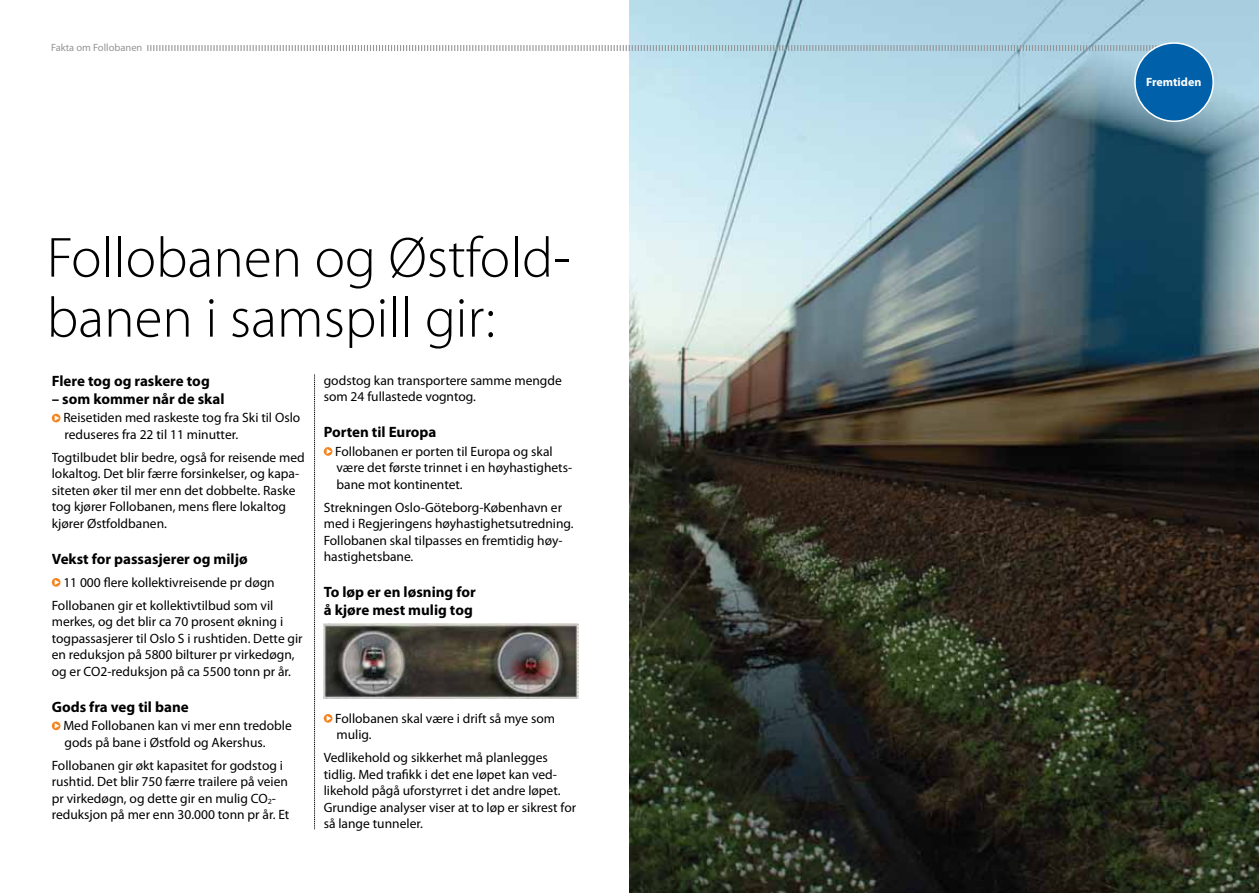
<style>
.page{position:relative;width:1259px;height:893px;background:#fff}
.page>*{position:absolute;margin:0;border:0;box-sizing:border-box;transform-origin:0 0}
.t1{font:300 57px/60px "Myriad Pro";color:#000}
.t2{font:700 15px/18px "Myriad Pro";color:#000}
.t3{font:13.5px/16.5px "Myriad Pro";color:#000}
.t4{font:700 12px "Myriad Pro";color:#fff}
.t5{font:10.5px "Myriad Pro";color:#939598}
</style>
<div class="page">
<img style="left:629px;top:0;width:630px;height:893px">
<svg style="left:51px;top:374px;width:528px;height:456px"></svg>
<svg style="left:147px;top:44px;width:1013px;height:8px"></svg>
<div style="left:1135px;top:43px;width:78px;height:78px;background:#0060a9;border-radius:50%"></div>
<div style="left:1134px;top:42px;width:80px;height:80px;border:2px solid #fff;border-radius:50%"></div>
<p class="t5" style="left:51px;top:41px;width:93px">Fakta om Follobanen</p>
<h1 class="t1" style="left:47px;top:227px;width:525px">Follobanen og Østfold&shy;banen i samspill gir:</h1>
<p class="t2" style="left:52px;top:371px;width:159px">Flere tog og raskere tog</p>
<p class="t2" style="left:52px;top:389px;width:174px">– som kommer når de skal</p>
<p class="t3" style="left:63px;top:409px;width:238px">Reisetiden med raskeste tog fra Ski til Oslo reduseres fra 22 til 11 minutter.</p>
<p class="t3" style="left:52px;top:449px;width:255px">Togtilbudet blir bedre, også for reisende med lokaltog. Det blir færre forsinkelser, og kapa&shy;siteten øker til mer enn det dobbelte. Raske tog kjører Follobanen, mens flere lokaltog kjører Østfoldbanen.</p>
<p class="t2" style="left:52px;top:549px;width:197px">Vekst for passasjerer og miljø</p>
<p class="t3" style="left:52px;top:570px;width:224px;line-height:23px;text-align:right">11 000 flere kollektivreisende pr døgn<br>Follobanen gir et kollektivtilbud som vil</p>
<p class="t3" style="left:52px;top:613px;width:252px">merkes, og det blir ca 70 prosent økning i togpassasjerer til Oslo S i rushtiden. Dette gir en reduksjon på 5800 bilturer pr virkedøgn, og er CO2-reduksjon på ca 5500 tonn pr år.</p>
<p class="t2" style="left:52px;top:697px;width:138px">Gods fra veg til bane</p>
<p class="t3" style="left:63px;top:717px;width:230px">Med Follobanen kan vi mer enn tredoble gods på bane i Østfold og Akershus.</p>
<p class="t3" style="left:52px;top:757px;width:239px">Follobanen gir økt kapasitet for godstog i rushtid. Det blir 750 færre trailere på veien pr virkedøgn, og dette gir en mulig CO<sub>2</sub>- reduksjon på mer enn 30.000 tonn pr år. Et</p>
<p class="t3" style="left:324px;top:372px;width:240px">godstog kan transportere samme mengde som 24 fullastede vogntog.</p>
<p class="t2" style="left:324px;top:423px;width:114px">Porten til Europa</p>
<p class="t3" style="left:335px;top:443px;width:238px">Follobanen er porten til Europa og skal være det første trinnet i en høyhastighets&shy;bane mot kontinentet.</p>
<p class="t3" style="left:324px;top:499px;width:251px">Strekningen Oslo-Göteborg-København er med i Regjeringens høyhastighetsutredning.<br>Follobanen skal tilpasses en fremtidig høy&shy;hastighetsbane.</p>
<p class="t2" style="left:324px;top:583px;width:153px">To løp er en løsning for å kjøre mest mulig tog</p>
<p class="t3" style="left:335px;top:710px;width:221px">Follobanen skal være i drift så mye som mulig.</p>
<p class="t3" style="left:324px;top:749px;width:254px">Vedlikehold og sikkerhet må planlegges tidlig. Med trafikk i det ene løpet kan ved&shy;likehold pågå uforstyrret i det andre løpet.<br>Grundige analyser viser at to løp er sikrest for så lange tunneler.</p>
<p class="t4" style="left:1146px;top:74px;width:57px">Fremtiden</p>
</div>
